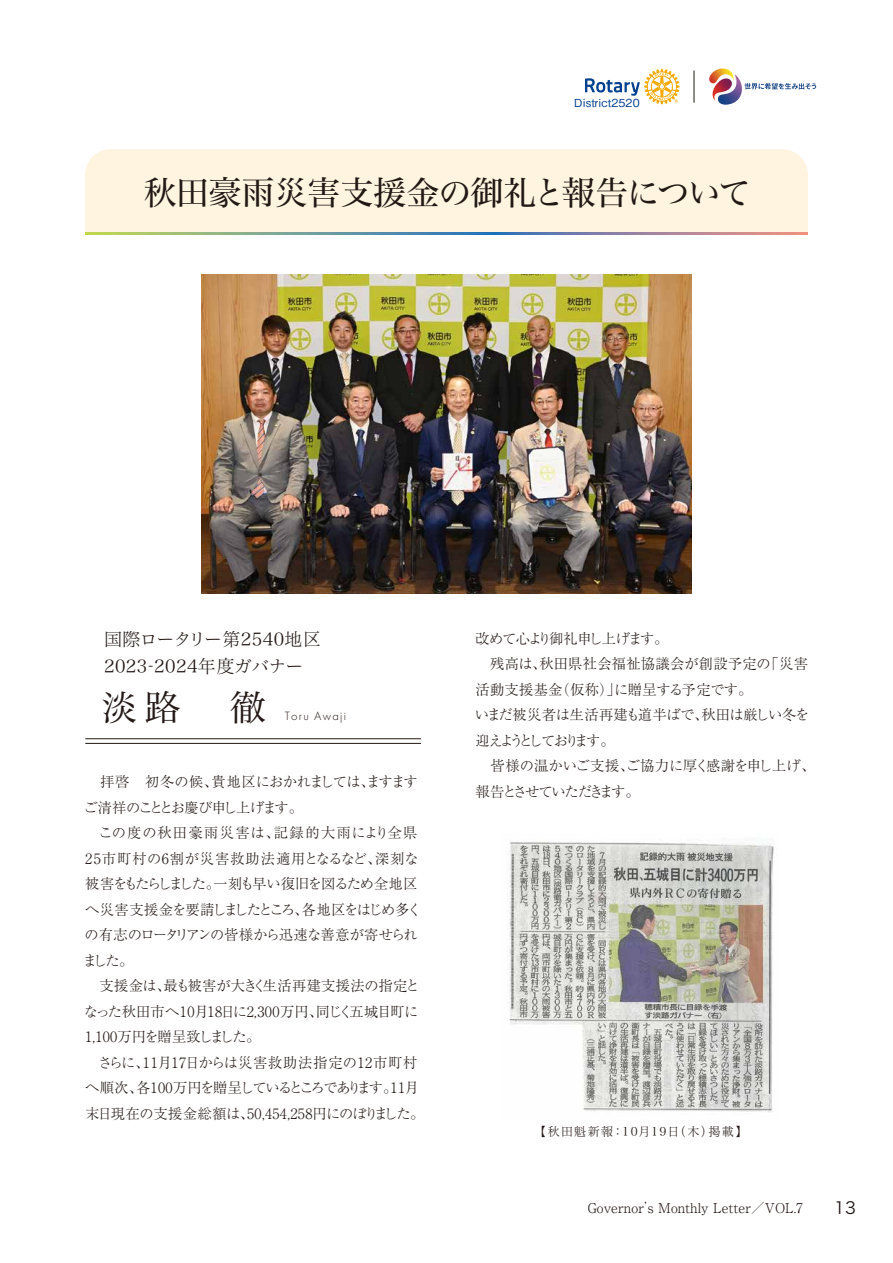
<style>
.page{position:relative;width:893px;height:1263px;background:#fff}
.page>*{position:absolute;margin:0;border:0;box-sizing:border-box;transform-origin:0 0}
.t1{font:35.7px "Hira Min Std W3";color:#221815}
.t2{font:33px "Hira Min Std W4";letter-spacing:-.015em;color:#221815}
.t3{font:18px/27px "Hira Min Std W2";letter-spacing:.025em;color:#221815}
.t4{font:16.5px "Hira Kaku Std N W3";color:#221815}
.t5{font:300 14.25px/25.5px "Ryumin Pro";letter-spacing:-.02em;color:#221815}
.t6{font:300 14.25px/25.5px "Ryumin Pro";letter-spacing:-.05em;color:#221815}
.t7{font:300 13.5px "Ryumin Pro";color:#221815}
.t8{font:300 12.45px "Futura PT";letter-spacing:.1em;color:#221815}
.t9{font:12px "Hira Min Std W2";letter-spacing:.115em;color:#221815}
.t10{font:500 11.1px "Gothic BBB Pro";letter-spacing:.01em;color:#004090}
</style>
<div class="page">
<hr style="left:85px;top:743px;width:336px;height:1px;background:#221815">
<hr style="left:85px;top:738px;width:336px;height:1px;background:#221815">
<div style="left:85px;top:149px;width:723px;height:83px;background:#fef4df"></div>
<img style="left:202px;top:275px;width:489px;height:319px">
<img style="left:508px;top:841px;width:266px;height:271px">
<svg style="left:85px;top:232px;width:723px;height:2px"></svg>
<svg style="left:709px;top:68px;width:107px;height:37px"></svg>
<hr style="left:694px;top:70px;width:1px;height:33px;background:#221815">
<svg style="left:585px;top:69px;width:95px;height:35px"></svg>
<p class="t10" style="left:574px;top:94px;width:67px">District2520</p>
<h2 class="t2" style="left:144px;top:168px;width:609px">秋田豪雨災害支援金の御礼と報告について</h2>
<p class="t3" style="left:104px;top:625px;width:218px">国際ロータリー第2540地区<br>2023-2024年度ガバナー</p>
<h1 class="t1" style="left:101px;top:682px;width:166px">淡路　徹</h1>
<p class="t8" style="left:285px;top:709px;width:63px">Toru Awaji</p>
<p class="t6" style="left:83px;top:768px;width:336px">　拝啓　初冬の候、貴地区におかれましては、ますますご清祥のこととお慶び申し上げます。</p>
<p class="t5" style="left:83px;top:819px;width:343px;text-indent:16px">この度の秋田豪雨災害は、記録的大雨により全県<br>25市町村の6割が災害救助法適用となるなど、深刻な被害をもたらしました。一刻も早い復旧を図るため全地区へ災害支援金を要請しましたところ、各地区をはじめ多くの有志のロータリアンの皆様から迅速な善意が寄せられました。<br>　支援金は、最も被害が大きく生活再建支援法の指定となった秋田市へ10月18日に2,300万円、同じく五城目町に<br>1,100万円を贈呈致しました。<br>　さらに、11月17日からは災害救助法指定の12市町村へ順次、各100万円を贈呈しているところであります。11月末日現在の支援金総額は、50,454,258円にのぼりました。</p>
<p class="t5" style="left:475px;top:625px;width:342px">改めて心より御礼申し上げます。<br>　残高は、秋田県社会福祉協議会が創設予定の「災害活動支援基金（仮称）」に贈呈する予定です。<br>いまだ被災者は生活再建も道半ばで、秋田は厳しい冬を迎えようとしております。<br>　皆様の温かいご支援、ご協力に厚く感謝を申し上げ、報告とさせていただきます。</p>
<p class="t9" style="left:534px;top:1123px;width:215px">【秋田魁新報：10月19日（木）掲載】</p>
<p class="t7" style="left:588px;top:1197px;width:217px">Governor’s Monthly Letter／VOL.7</p>
<p class="t4" style="left:834px;top:1195px;width:23px">13</p>
</div>
